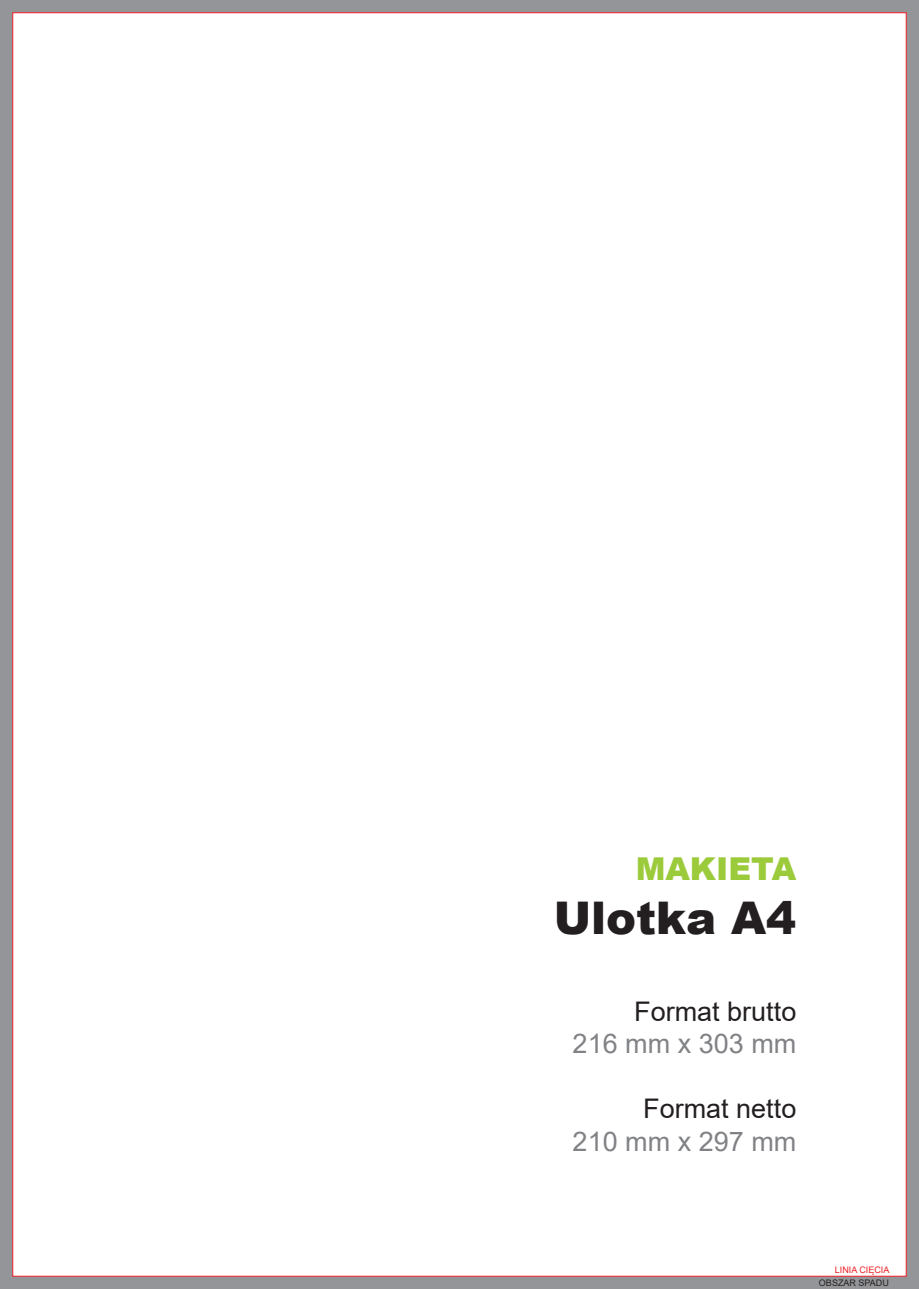
<style>
.page{position:relative;width:919px;height:1289px;background:#fff}
.page>*{position:absolute;margin:0;border:0;box-sizing:border-box;transform-origin:0 0}
.t1{font:900 45px "Arial";color:#231f20}
.t2{font:900 31.5px "Arial";color:#9bca3b}
.t3{font:27px "Arial";color:#231f20}
.t4{font:27px "Arial";color:#808285}
.t5{font:9px "Arial";color:#ee1d23}
.t6{font:9px "Arial";color:#231f20}
</style>
<div class="page">
<div style="left:0;top:0;width:918px;height:1288px;background:#939598"></div>
<div style="left:12px;top:12px;width:894px;height:1264px;background:#fff;border:1px solid #ee1d23"></div>
<p class="t2" style="left:635px;top:846px;width:162px">MAKIETA</p>
<h1 class="t1" style="left:553px;top:885px;width:244px">Ulotka A4</h1>
<p class="t3" style="left:634px;top:992px;width:164px">Format brutto</p>
<p class="t4" style="left:572px;top:1025px;width:225px">216 mm x 303 mm</p>
<p class="t3" style="left:643px;top:1089px;width:155px">Format netto</p>
<p class="t4" style="left:572px;top:1122px;width:225px">210 mm x 297 mm</p>
<p class="t5" style="left:834px;top:1263px;width:56px">LINIA CIĘCIA</p>
<p class="t6" style="left:818px;top:1276px;width:71px">OBSZAR SPADU</p>
</div>
